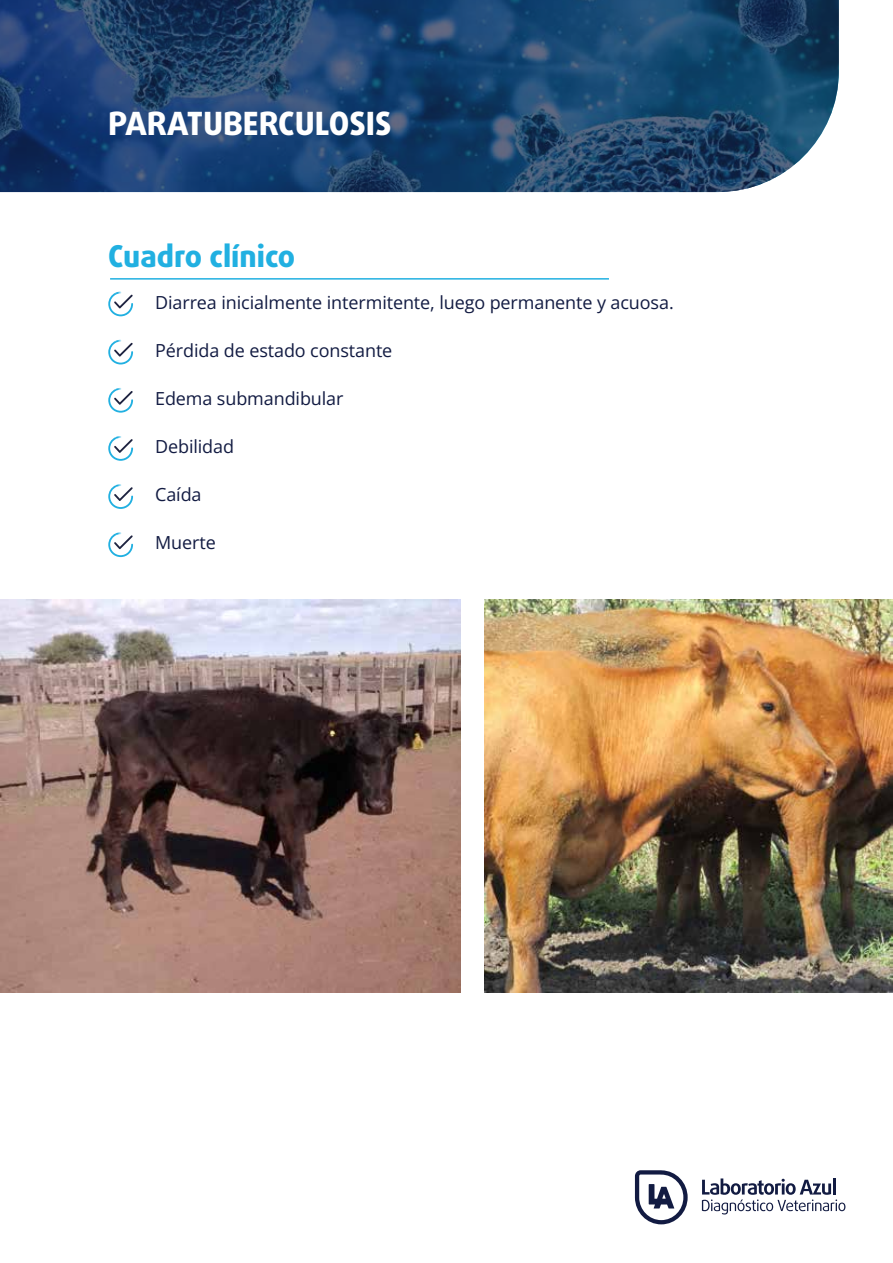
<style>
.page{position:relative;width:893px;height:1263px;background:#fff}
.page>*{position:absolute;margin:0;border:0;box-sizing:border-box;transform-origin:0 0}
.t1{font:800 31.95px "Daxline Pro";color:#fff}
.t2{font:800 30px "Daxline Pro";color:#21b0e1}
.t3{font:18px "Open Sans";letter-spacing:-.005em;color:#121b42}
</style>
<div class="page">
<svg style="left:702px;top:1178px;width:143px;height:36px"></svg>
<svg style="left:635px;top:1170px;width:53px;height:54px"></svg>
<svg style="left:0;top:0;width:839px;height:192px;background:#204670"></svg>
<hr style="left:110px;top:278px;width:499px;height:2px;background:#21b0e1">
<svg style="left:108px;top:292px;width:25px;height:24px"></svg>
<svg style="left:108px;top:340px;width:25px;height:24px"></svg>
<svg style="left:108px;top:388px;width:25px;height:25px"></svg>
<svg style="left:108px;top:436px;width:25px;height:25px"></svg>
<svg style="left:108px;top:484px;width:25px;height:25px"></svg>
<svg style="left:108px;top:532px;width:25px;height:25px"></svg>
<img style="left:0;top:599px;width:461px;height:393px">
<img style="left:484px;top:599px;width:409px;height:393px">
<h1 class="t1" style="left:108px;top:102px;width:285px">PARATUBERCULOSIS</h1>
<h2 class="t2" style="left:108px;top:236px;width:189px">Cuadro clínico</h2>
<p class="t3" style="left:155px;top:290px;width:520px">Diarrea inicialmente intermitente, luego permanente y acuosa.</p>
<p class="t3" style="left:155px;top:338px;width:239px">Pérdida de estado constante</p>
<p class="t3" style="left:155px;top:386px;width:190px">Edema submandibular</p>
<p class="t3" style="left:155px;top:434px;width:80px">Debilidad</p>
<p class="t3" style="left:155px;top:482px;width:48px">Caída</p>
<p class="t3" style="left:155px;top:530px;width:62px">Muerte</p>
</div>
